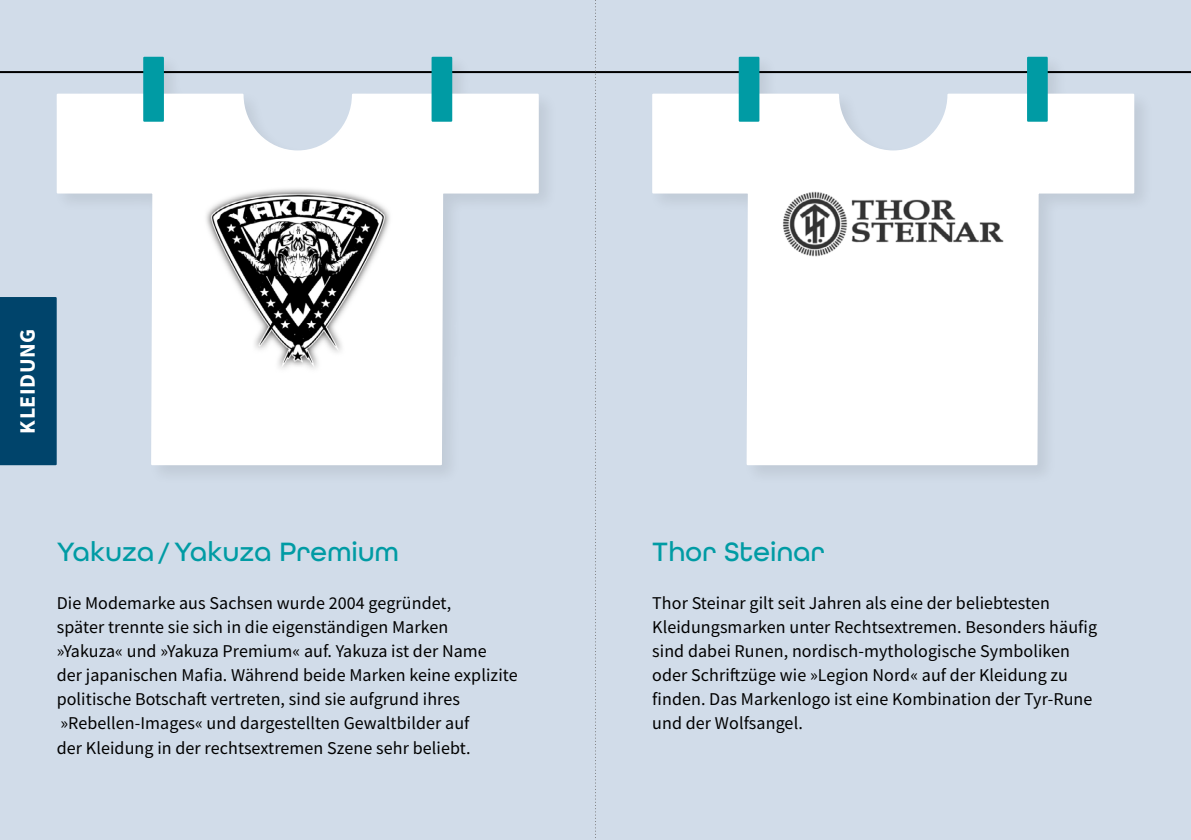
<style>
.page{position:relative;width:1191px;height:840px;background:#fff}
.page>*{position:absolute;margin:0;border:0;box-sizing:border-box;transform-origin:0 0}
.t1{font:500 28px "All Round Gothic";letter-spacing:.01em;color:#009ba4}
.t2{font:700 22px "Source Sans Pro";letter-spacing:.03em;color:#fff}
.t3{font:18px/24px "Source Sans Pro";letter-spacing:.005em;color:#000}
</style>
<div class="page">
<div style="left:0;top:0;width:1191px;height:839px;background:#d1dce9"></div>
<hr style="left:0;top:71px;width:1191px;height:2px;background:#000">
<div style="left:648px;top:53px;width:506px;height:432px;background:#000;opacity:.08"></div>
<svg style="left:651px;top:93px;width:484px;height:373px"></svg>
<div style="left:738px;top:57px;width:21px;height:65px;background:#009ba4;border:2px solid #009ba4"></div>
<div style="left:1027px;top:57px;width:20px;height:65px;background:#009ba4;border:2px solid #009ba4"></div>
<div style="left:52px;top:53px;width:507px;height:432px;background:#000;opacity:.08"></div>
<svg style="left:56px;top:93px;width:484px;height:373px"></svg>
<div style="left:143px;top:57px;width:21px;height:65px;background:#009ba4;border:2px solid #009ba4"></div>
<div style="left:431px;top:57px;width:21px;height:65px;background:#009ba4;border:2px solid #009ba4"></div>
<svg style="left:595px;top:0;width:1px;height:840px"></svg>
<div style="left:0;top:297px;width:57px;height:168px;background:#00446b"></div>
<img style="left:177px;top:158px;width:241px;height:241px">
<img style="left:772px;top:171px;width:241px;height:113px">
<p class="t2" style="left:13px;top:433px;width:107px;rotate:-90deg">KLEIDUNG</p>
<h1 class="t1" style="left:57px;top:535px;width:343px">Yakuza/Yakuza Premium</h1>
<p class="t3" style="left:57px;top:591px;width:462px">Die Modemarke aus Sachsen wurde 2004 gegründet,<br>später trennte sie sich in die eigenständigen Marken »Yakuza« und »Yakuza Premium« auf. Yakuza ist der Name<br>der japanischen Mafia. Während beide Marken keine explizite politische Botschaft vertreten, sind sie aufgrund ihres »Rebellen-Images« und dargestellten Gewaltbilder auf<br>der Kleidung in der rechtsextremen Szene sehr beliebt.</p>
<h1 class="t1" style="left:652px;top:535px;width:174px">Thor Steinar</h1>
<p class="t3" style="left:652px;top:591px;width:446px">Thor Steinar gilt seit Jahren als eine der beliebtesten Kleidungsmarken unter Rechtsextremen. Besonders häufig sind dabei Runen, nordisch-mythologische Symboliken oder Schriftzüge wie »Legion Nord« auf der Kleidung zu finden. Das Markenlogo ist eine Kombination der Tyr-Rune und der Wolfsangel.</p>
</div>
